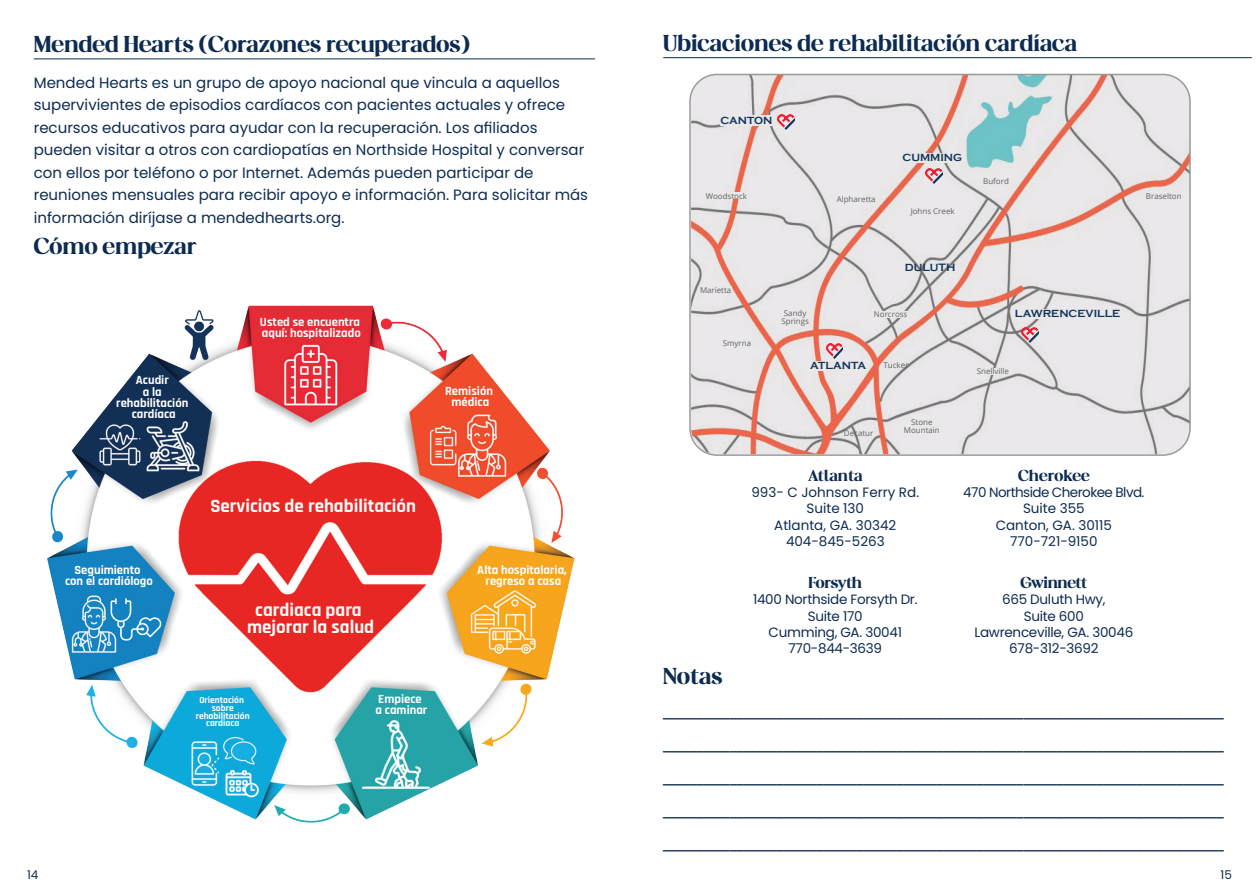
<style>
.page{position:relative;width:1259px;height:893px;background:#fff}
.page>*{position:absolute;margin:0;border:0;box-sizing:border-box;transform-origin:0 0}
.t1{font:700 24px "Fregan Serif";color:#0d2b51}
.t2{font:700 18.9px/17.4px "Rajdhani";color:#fff;text-align:center}
.t3{font:700 16.5px "Fregan Serif";color:#0d2b51}
.t4{font:700 16.5px "Fregan Serif";letter-spacing:-.02em;color:#0d2b51}
.t5{font:15px/22.5px "Poppins";color:#0d2b51}
.t6{font:13.5px/16.2px "Poppins";color:#0d2b51;text-align:center}
.t7{font:13.5px/16.2px "Poppins";letter-spacing:-.02em;color:#0d2b51;text-align:center}
.t8{font:700 12.6px/11.1px "Rajdhani";color:#fff;text-align:center}
.t9{font:700 12px "Arial";color:#0d2b51}
.t10{font:12px "Poppins";color:#0d2b51}
.t11{font:700 10.65px "Copperplate Gothic";color:#13345b}
.t12{font:700 9.45px/7.8px "Rajdhani";color:#fff;text-align:center}
.t13{font:7.95px/7.9px "Open Sans";color:#606262;text-align:center}
.s1{font-size:10.95px}
.s2{font-size:8.25px}
</style>
<div class="page">
<hr style="left:663px;top:57px;width:588px;height:1px;background:#0d2b51">
<hr style="left:34px;top:59px;width:561px;height:1px;background:#0d2b51">
<img style="left:692px;top:74px;width:498px;height:380px">
<div style="left:810px;top:361px;width:56px;height:10px;background:#e9e8e8"></div>
<div style="left:720px;top:116px;width:52px;height:10px;background:#e9e8e8"></div>
<div style="left:902px;top:153px;width:60px;height:9px;background:#e9e8e8"></div>
<div style="left:1014px;top:309px;width:106px;height:9px;background:#e9e8e8"></div>
<div style="left:910px;top:208px;width:44px;height:8px;background:#e9e8e8"></div>
<div style="left:836px;top:196px;width:40px;height:6px;background:#e9e8e8"></div>
<div style="left:976px;top:368px;width:33px;height:7px;background:#e9e8e8"></div>
<div style="left:700px;top:286px;width:31px;height:7px;background:#e9e8e8"></div>
<div style="left:706px;top:192px;width:44px;height:7px;background:#e9e8e8"></div>
<div style="left:1145px;top:192px;width:37px;height:7px;background:#e9e8e8"></div>
<div style="left:983px;top:178px;width:26px;height:8px;background:#e9e8e8"></div>
<img style="left:826px;top:343px;width:17px;height:15px">
<img style="left:778px;top:115px;width:16px;height:15px">
<img style="left:925px;top:169px;width:17px;height:15px">
<div style="left:780px;top:310px;width:30px;height:15px;background:#e9e8e8"></div>
<div style="left:873px;top:311px;width:35px;height:7px;background:#e9e8e8"></div>
<div style="left:903px;top:419px;width:37px;height:16px;background:#e9e8e8"></div>
<div style="left:721px;top:339px;width:32px;height:7px;background:#e9e8e8"></div>
<img style="left:1021px;top:327px;width:17px;height:15px">
<div style="left:689px;top:74px;width:501px;height:382px;border:2px solid #98999a;border-radius:27px"></div>
<img style="left:47px;top:305px;width:528px;height:518px">
<h1 class="t1" style="left:34px;top:31px;width:437px">Mended Hearts (Corazones recuperados)</h1>
<h1 class="t1" style="left:663px;top:29px;width:415px">Ubicaciones de rehabilitación cardíaca</h1>
<p class="t5" style="left:34px;top:71px;width:556px">Mended Hearts es un grupo de apoyo nacional que vincula a aquellos supervivientes de episodios cardíacos con pacientes actuales y ofrece recursos educativos para ayudar con la recuperación. Los afiliados pueden visitar a otros con cardiopatías en Northside Hospital y conversar con ellos por teléfono o por Internet. Además pueden participar de reuniones mensuales para recibir apoyo e información. Para solicitar más información diríjase a mendedhearts.org.</p>
<h1 class="t1" style="left:34px;top:233px;width:164px">Cómo empezar</h1>
<p class="t11" style="left:720px;top:114px;width:54px">CANTON</p>
<p class="t11" style="left:902px;top:151px;width:61px">CUMMING</p>
<p class="t13" style="left:983px;top:177px;width:27px">Buford</p>
<p class="t13" style="left:706px;top:191px;width:43px">Woodstock</p>
<p class="t13" style="left:1146px;top:191px;width:37px">Braselton</p>
<p class="t13" style="left:836px;top:195px;width:41px">Alpharetta</p>
<p class="t13" style="left:910px;top:207px;width:45px">Johns Creek</p>
<p class="t8" style="left:116px;top:375px;width:74px">Acudir<br>a la rehabilitación cardíaca</p>
<p class="t8" style="left:260px;top:316px;width:102px;text-align:left">Usted se encuentra aquí: hospitalizado</p>
<p class="t8" style="left:445px;top:386px;width:49px">Remisión médica</p>
<p class="t8" style="left:65px;top:564px;width:89px">Seguimiento<br>con el cardiólogo</p>
<h2 class="t2" style="left:210px;top:497px;width:207px">Servicios de rehabilitación</h2>
<h2 class="t2" style="left:247px;top:601px;width:129px">cardiaca para mejorar la salud</h2>
<p class="t12" style="left:196px;top:696px;width:56px">Orientación sobre rehabilitación cardiaca</p>
<p class="t8" style="left:375px;top:694px;width:53px;text-align:left">Empiece a caminar</p>
<p class="t8" style="left:477px;top:564px;width:91px">Alta hospitalaria, regreso a casa</p>
<p class="t13" style="left:700px;top:286px;width:33px">Marietta</p>
<p class="t13" style="left:723px;top:338px;width:30px">Smyrna</p>
<p class="t11" style="left:905px;top:262px;width:52px">DULU<span class="s1">TH</span></p>
<p class="t13" style="left:781px;top:309px;width:29px">Sandy<br>Springs</p>
<p class="t13" style="left:874px;top:310px;width:35px">Norcross</p>
<p class="t11" style="left:810px;top:360px;width:57px">ATLANTA</p>
<p class="t13" style="left:883px;top:361px;width:27px">Tuck<span class="s2">er</span></p>
<p class="t11" style="left:1014px;top:307px;width:107px">LAWRENCEVILLE</p>
<p class="t13" style="left:976px;top:367px;width:34px">Snellville</p>
<p class="t13" style="left:844px;top:429px;width:31px">Decatur</p>
<p class="t13" style="left:904px;top:418px;width:37px">Stone<br>Mountain</p>
<h3 class="t3" style="left:808px;top:466px;width:56px">Atlanta</h3>
<p class="t6" style="left:751px;top:484px;width:169px">993- C Johnson Ferry Rd.<br>Suite 130<br>Atlanta, GA. 30342<br>404-845-5263</p>
<h3 class="t4" style="left:808px;top:574px;width:55px">Forsyth</h3>
<p class="t7" style="left:753px;top:592px;width:166px">1400 Northside Forsyth Dr.<br>Suite 170<br>Cumming, GA. 30041<br>770-844-3639</p>
<h3 class="t3" style="left:1018px;top:466px;width:73px">Cherokee</h3>
<p class="t6" style="left:963px;top:484px;width:183px">470 Northside Cherokee Blvd.<br>Suite 355<br>Canton, GA. 30115<br>770-721-9150</p>
<h3 class="t4" style="left:1020px;top:574px;width:68px">Gwinnett</h3>
<p class="t7" style="left:974px;top:592px;width:160px">665 Duluth Hwy,<br>Suite 600<br>Lawrenceville, GA. 30046<br>678-312-3692</p>
<h1 class="t1" style="left:663px;top:662px;width:61px">Notas</h1>
<p class="t9" style="left:663px;top:704px;width:562px">____________________________________________________________________________________</p>
<p class="t9" style="left:663px;top:737px;width:562px">____________________________________________________________________________________</p>
<p class="t9" style="left:663px;top:770px;width:562px">____________________________________________________________________________________</p>
<p class="t9" style="left:663px;top:803px;width:562px">____________________________________________________________________________________</p>
<p class="t9" style="left:663px;top:836px;width:562px">____________________________________________________________________________________</p>
<p class="t10" style="left:27px;top:867px;width:13px">14</p>
<p class="t10" style="left:1220px;top:867px;width:13px">15</p>
</div>
